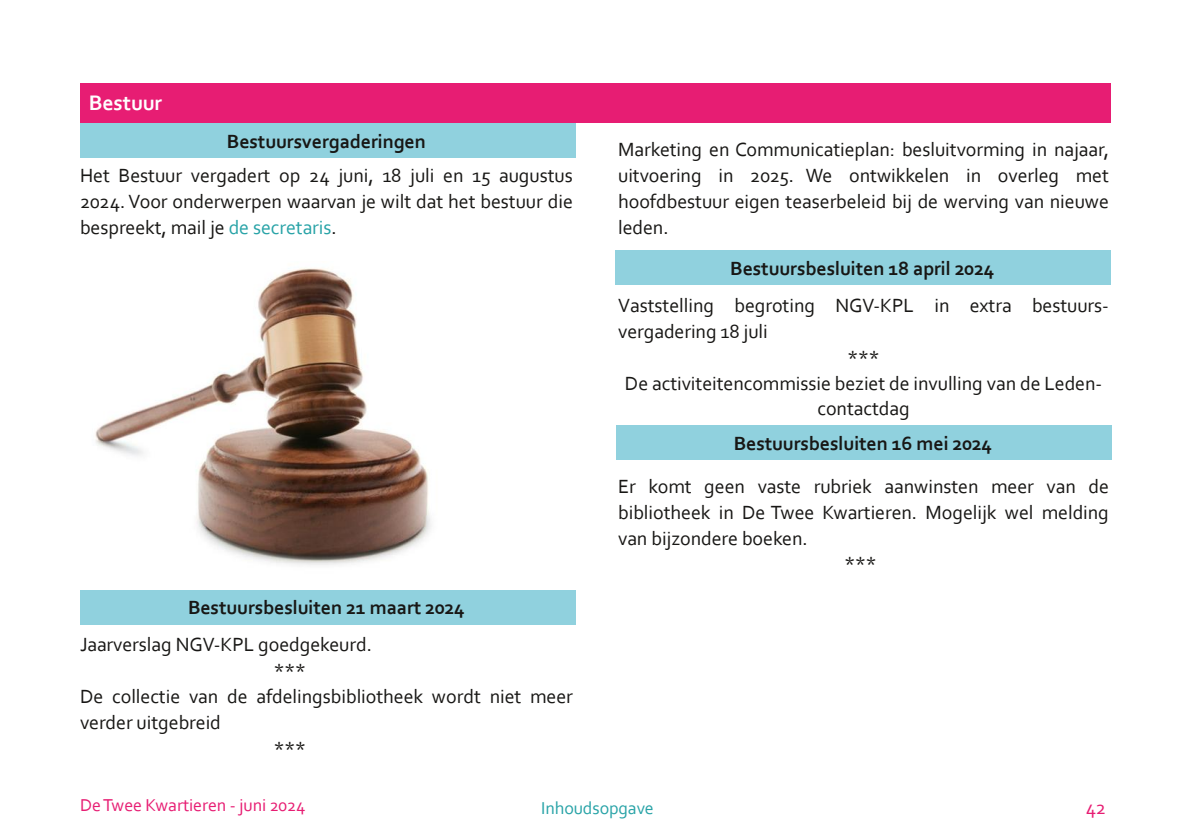
<style>
.page{position:relative;width:1191px;height:840px;background:#fff}
.page>*{position:absolute;margin:0;border:0;box-sizing:border-box;transform-origin:0 0}
.t1{font:700 22px "Corbel";letter-spacing:-.005em;color:#fff}
.t2{font:20px/26px "Corbel";letter-spacing:-.005em;color:#181715;text-align:justify}
.t3{font:700 20px "Corbel";letter-spacing:-.005em;color:#181715}
.t4{font:20px "Corbel";color:#e71d73}
.t5{font:18px "Corbel";letter-spacing:-.005em;color:#e71d73}
.t6{font:18px "Corbel";letter-spacing:-.005em;color:#28a3a7}
.s1{color:#28a3a7}
</style>
<div class="page">
<div style="left:80px;top:83px;width:1031px;height:40px;background:#e71d73"></div>
<img style="left:95px;top:268px;width:336px;height:297px">
<div style="left:80px;top:124px;width:495px;height:34px;background:#90d1de"></div>
<div style="left:80px;top:590px;width:495px;height:34px;background:#90d1de"></div>
<div style="left:616px;top:251px;width:495px;height:34px;background:#90d1de"></div>
<div style="left:616px;top:425px;width:495px;height:34px;background:#90d1de"></div>
<p class="t1" style="left:89px;top:94px;width:75px">Bestuur</p>
<p class="t3" style="left:227px;top:133px;width:200px">Bestuursvergaderingen</p>
<p class="t2" style="left:80px;top:164px;width:494px">Het Bestuur vergadert op 24 juni, 18 juli en 15 augustus 2024. Voor onderwerpen waarvan je wilt dat het bestuur die bespreekt, mail je <span class="s1">de secretaris</span>.</p>
<p class="t3" style="left:188px;top:599px;width:278px">Bestuursbesluiten 21 maart 2024</p>
<p class="t2" style="left:80px;top:632px;width:293px">Jaarverslag NGV‐KPL goedgekeurd.</p>
<p class="t2" style="left:274px;top:658px;width:33px">***</p>
<p class="t2" style="left:80px;top:684px;width:494px">De collectie van de afdelingsbibliotheek wordt niet meer</p>
<p class="t2" style="left:80px;top:710px;width:142px">verder uitgebreid</p>
<p class="t2" style="left:274px;top:736px;width:33px">***</p>
<p class="t2" style="left:618px;top:138px;width:492px">Marketing en Communicatieplan: besluitvorming in najaar, uitvoering in 2025. We ontwikkelen in overleg met hoofdbestuur eigen teaserbeleid bij de werving van nieuwe leden.</p>
<p class="t3" style="left:730px;top:260px;width:265px">Bestuursbesluiten 18 april 2024</p>
<p class="t2" style="left:618px;top:294px;width:492px">Vaststelling begroting NGV‐KPL in extra bestuurs‐</p>
<p class="t2" style="left:618px;top:320px;width:151px">vergadering 18 juli</p>
<p class="t2" style="left:847px;top:346px;width:33px">***</p>
<p class="t2" style="left:625px;top:371px;width:479px">De activiteitencommissie beziet de invulling van de Leden‐</p>
<p class="t2" style="left:817px;top:397px;width:94px">contactdag</p>
<p class="t3" style="left:733px;top:434px;width:260px">Bestuursbesluiten 16 mei 2024</p>
<p class="t2" style="left:618px;top:475px;width:492px">Er komt geen vaste rubriek aanwinsten meer van de</p>
<p class="t2" style="left:618px;top:501px;width:492px">bibliotheek in De Twee Kwartieren. Mogelijk wel melding</p>
<p class="t2" style="left:618px;top:527px;width:191px">van bijzondere boeken.</p>
<p class="t2" style="left:844px;top:552px;width:33px">***</p>
<p class="t5" style="left:80px;top:796px;width:227px">DeTwee Kwartieren ‐ juni 2024</p>
<p class="t6" style="left:541px;top:799px;width:114px">Inhoudsopgave</p>
<p class="t4" style="left:1085px;top:798px;width:22px">42</p>
</div>
